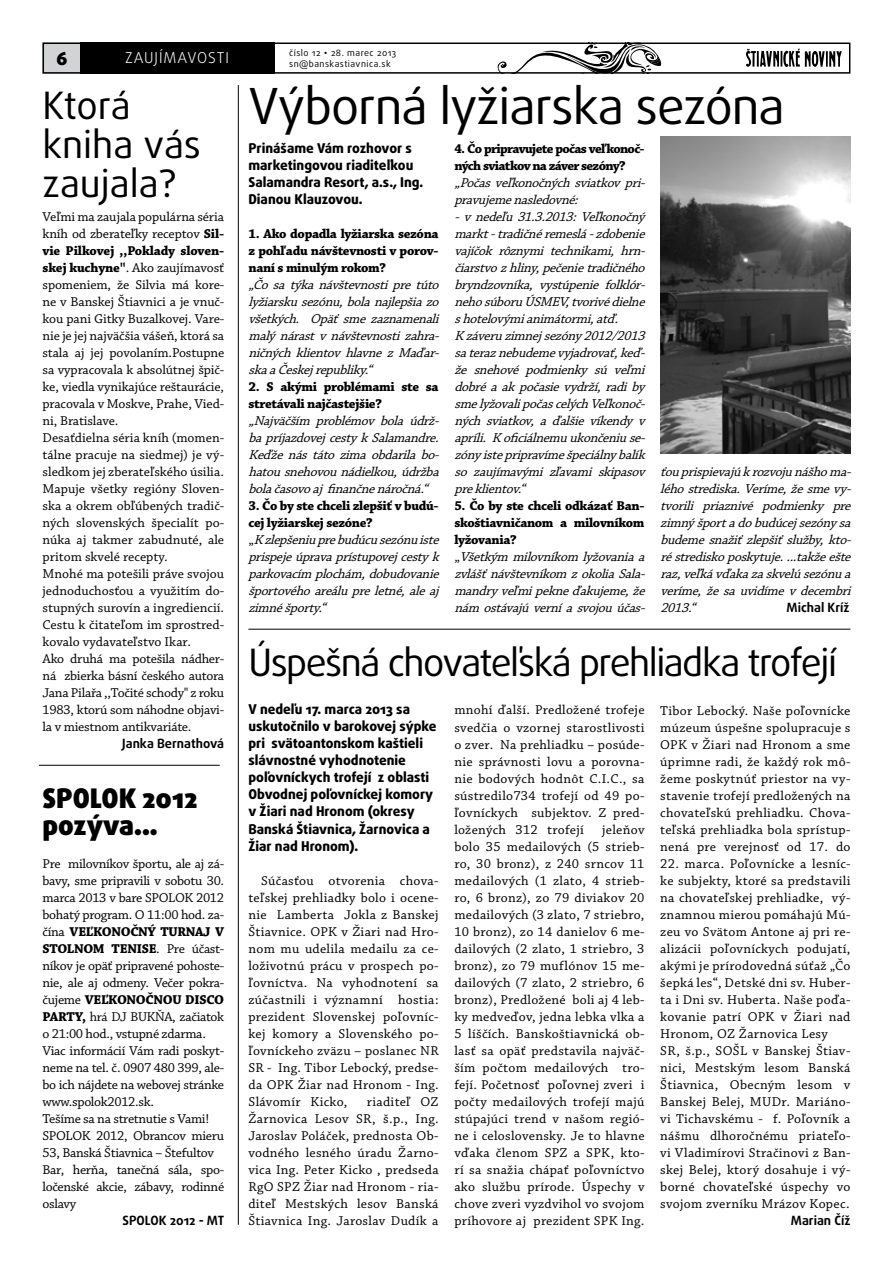
<style>
.page{position:relative;width:893px;height:1263px;background:#fff}
.page>*{position:absolute;margin:0;border:0;box-sizing:border-box;transform-origin:0 0}
.t1{font:49.8px "Daxline Pro";letter-spacing:-.02em;color:#000}
.t2{font:37.8px "Daxline Pro";letter-spacing:-.04em;color:#000}
.t3{font:37.8px/39px "Daxline Pro";color:#000}
.t4{font:900 27px/27px "Daxline Pro";color:#000}
.t5{font:900 18px "Daxline Pro";color:#000}
.t6{font:300 15px "Daxline Pro";letter-spacing:.06em;color:#fff}
.t7{font:13.5px/17px "Chaparral Pro Capt";color:#000;text-align:justify}
.t8{font:italic 13.5px/17px "Chaparral Pro Capt";letter-spacing:-.025em;color:#000;text-align:justify}
.t9{font:13.5px/17px "Chaparral Pro Capt";letter-spacing:.02em;color:#000}
.t10{font:700 13.5px/17px "Chaparral Pro";letter-spacing:-.025em;color:#000}
.t11{font:13.5px/17px "Chaparral Pro Capt";letter-spacing:-.025em;color:#000}
.t12{font:800 13.5px/17px "Daxline Pro";color:#000}
.t13{font:700 13.5px/17px "Chaparral Pro";letter-spacing:-.05em;color:#000}
.t14{font:700 12.75px "Daxline Pro";color:#000}
.t15{font:9px "Daxline Pro";letter-spacing:.05em;color:#000}
.s1{font-family:"Gill Sans MT Pro"}
.s2{font-family:"Chaparral Pro";font-weight:700}
.s3{font-style:normal}
.s4{font-family:"Chaparral Pro Capt";font-weight:400}
.s5{font-weight:400}
</style>
<div class="page">
<div style="left:43px;top:43px;width:46px;height:31px;background:#d1d3d4"></div>
<svg style="left:497px;top:46px;width:165px;height:25px"></svg>
<div style="left:43px;top:43px;width:807px;height:31px;border:2px solid #000"></div>
<div style="left:80px;top:43px;width:194px;height:31px;background:#000"></div>
<svg style="left:746px;top:49px;width:96px;height:18px"></svg>
<hr style="left:39px;top:765px;width:181px;height:1px;background:#000">
<hr style="left:248px;top:629px;width:602px;height:1px;background:#000">
<hr style="left:238px;top:85px;width:1px;height:1140px;background:#000">
<img style="left:660px;top:136px;width:190px;height:317px">
<h3 class="t5" style="left:56px;top:46px;width:12px">6</h3>
<p class="t15" style="left:289px;top:47px;width:109px">číslo 12 <span class="s1">•</span> 28. marec 2013</p>
<p class="t6" style="left:125px;top:48px;width:103px">ZAUJÍMAVOSTI</p>
<p class="t15" style="left:289px;top:58px;width:103px">sn@banskastiavnica.sk</p>
<h2 class="t2" style="left:43px;top:81px;width:90px">Ktorá</h2>
<h1 class="t1" style="left:248px;top:73px;width:538px">Výborná lyžiarska sezóna</h1>
<h2 class="t3" style="left:43px;top:126px;width:160px">kniha vás zaujala?</h2>
<p class="t7" style="left:43px;top:209px;width:183px">Veľmi ma zaujala populárna séria kníh od zberateľky receptov <span class="s2">Sil-</span></p>
<p class="t10" style="left:43px;top:243px;width:183px">vie Pilkovej ,,Poklady sloven-</p>
<p class="t7" style="left:43px;top:260px;width:183px;text-align:left"><span class="s2">skej kuchyne"</span>. Ako zaujímavosť spomeniem, že Silvia má kore&shy;ne v Banskej Štiavnici a je vnuč&shy;kou pani Gitky Buzalkovej. Vare&shy;nie je jej najväčšia vášeň, ktorá sa stala aj jej povolaním.Postupne sa vypracovala k absolútnej špič&shy;ke, viedla vynikajúce reštaurácie, pracovala v Moskve, Prahe, Vied&shy;ni, Bratislave.<br>Desaťdielna séria kníh (momen&shy;tálne pracuje na siedmej) je vý&shy;sledkom jej zberateľského úsilia.<br>Mapuje všetky regióny Sloven&shy;ska a okrem obľúbených tradič&shy;ných slovenských špecialít po&shy;núka aj takmer zabudnuté, ale pritom skvelé recepty.<br>Mnohé ma potešili práve svojou jednoduchosťou a využitím do&shy;stupných surovín a ingrediencií.<br>Cestu k čitateľom im sprostred&shy;kovalo vydavateľstvo Ikar.<br>Ako druhá ma potešila nádher&shy;ná zbierka básní českého autora<br>Jana Pilařa ,,Točité schody" z roku<br>1983, ktorú som náhodne objavi&shy;la v miestnom antikvariáte.</p>
<p class="t14" style="left:122px;top:735px;width:103px">Janka Bernathová</p>
<p class="t13" style="left:454px;top:141px;width:192px">4. Čo pripravujete počas veľkonoč&shy;ných sviatkov na záver sezóny?</p>
<p class="t8" style="left:454px;top:175px;width:196px;text-align:left">„Počasveľkonočnýchsviatkovpri&shy;pravujemenasledovné: -vnedeľu31.3.2013:Veľkonočný markt-tradičnéremeslá-zdobenie vajíčok rôznymi technikami, hrn&shy;čiarstvozhliny,pečenietradičného bryndzovníka, vystúpenie folklór&shy;nehosúboruÚSMEV,tvorivédielne shotelovýmianimátormi,atď.<br>Kzáveruzimnej sezóny2012/2013 sateraznebudemevyjadrovať,keď&shy;že snehové podmienky sú veľmi dobréaakpočasievydrží,radiby smelyžovalipočascelýchVeľkonoč&shy;ných sviatkov, a ďalšie víkendy v apríli. Koficiálnemuukončeniuse&shy;zónyistepripravímešpeciálnybalík so zaujímavými zľavami skipasov preklientov.“</p>
<p class="t10" style="left:454px;top:498px;width:192px;text-align:justify">5. Čo by ste chceli odkázať Ban&shy;skoštiavničanom a milovníkom lyžovania?</p>
<p class="t8" style="left:454px;top:549px;width:196px"><span class="s3">„</span> Všetkým milovníkom lyžovaniaa zvlášťnávštevníkom zokoliaSala&shy;mandryveľmipekneďakujeme,že nám ostávajúverníasvojouúčas-</p>
<p class="t12" style="left:248px;top:140px;width:176px">Prinášame Vám rozhovor s marketingovou riaditeľkou<br>Salamandra Resort, a.s., Ing.<br>Dianou Klauzovou.</p>
<p class="t10" style="left:248px;top:226px;width:192px;text-align:justify">1. Ako dopadla lyžiarska sezóna z pohľadu návštevnosti v porov&shy;naní s minulým rokom?</p>
<p class="t8" style="left:248px;top:277px;width:196px">„Čosa týka návštevnostipretúto lyžiarskusezónu,bolanajlepšiazo všetkých. Opäť sme zaznamenali malýnárastvnávštevnostizahra&shy;ničných klientov hlavne z Maďar&shy;skaaČeskej republiky.“</p>
<p class="t10" style="left:248px;top:379px;width:192px">2. S akými problémami ste sa stretávali najčastejšie?</p>
<p class="t8" style="left:248px;top:413px;width:196px">„Najväčším problémov bola údrž&shy;bapríjazdovej cestykSalamandre.<br>Keďže nás táto zima obdarila bo&shy;hatousnehovounádielkou,údržba bolačasovoaj finančnenáročná.“</p>
<p class="t10" style="left:248px;top:498px;width:192px">3. Čo by ste chceli zlepšiť v budú&shy;cej lyžiarskej sezóne?</p>
<p class="t8" style="left:248px;top:532px;width:196px;text-align:left"><span class="s3">„</span> Kzlepšeniuprebudúcusezónuiste prispejeúpravaprístupovej cestyk parkovacím plochám,dobudovanie športovéhoareálupreletné,aleaj zimnéšporty.“</p>
<p class="t8" style="left:660px;top:464px;width:196px">ťouprispievajúkrozvojunášhoma&shy;léhostrediska.Veríme,žesmevy&shy;tvorili priaznivé podmienky pre zimnýšportadobudúcej sezónysa budemesnažiťzlepšiťslužby,kto&shy;réstrediskoposkytuje....takžeešte raz,veľkávďakazaskvelúsezónua veríme,žesauvidímevdecembri 2013.“</p>
<p class="t14" style="left:787px;top:599px;width:64px">Michal Kríž</p>
<h2 class="t2" style="left:248px;top:637px;width:590px">Úspešná chovateľská prehliadka trofejí</h2>
<p class="t12" style="left:248px;top:701px;width:190px">V nedeľu 17. marca 2013 sa uskutočnilo v barokovej sýpke pri svätoantonskom kaštieli slávnostné vyhodnotenie poľovníckych trofejí z oblasti<br>Obvodnej poľovníckej komory v Žiari nad Hronom (okresy<br>Banská Štiavnica, Žarnovica a<br>Žiar nad Hronom).</p>
<p class="t7" style="left:248px;top:872px;width:192px;text-indent:13px">Súčasťou otvorenia chova&shy;teľskej prehliadky bolo i ocene&shy;nie Lamberta Jokla z Banskej Štiavnice. OPK v Žiari nad Hro&shy;nom mu udelila medailu za ce&shy;loživotnú prácu v prospech po&shy;ľovníctva. Na vyhodnotení sa zúčastnili i významní hostia: prezident Slovenskej poľovníc&shy;kej komory a Slovenského po&shy;ľovníckeho zväzu – poslanec NR SR - Ing. Tibor Lebocký, predse&shy;da OPK Žiar nad Hronom - Ing.<br>Slávomír Kicko,</p>
<p class="t7" style="left:454px;top:702px;width:192px">mnohí ďalší. Predložené trofeje svedčia o vzornej starostlivosti o zver. Na prehliadku – posúde&shy;nie správnosti lovu a porovna&shy;nie bodových hodnôt C.I.C., sa sústredilo734 trofejí od 49 po&shy;ľovníckych subjektov. Z pred&shy;ložených 312 trofejí</p>
<p class="t7" style="left:660px;top:702px;width:192px">Tibor Lebocký. Naše poľovnícke múzeum úspešne spolupracuje s OPK v Žiari nad Hronom a sme úprimne radi, že každý rok mô&shy;žeme poskytnúť priestor na vy&shy;stavenie trofejí predložených na chovateľskú prehliadku. Chova&shy;teľská prehliadka bola sprístup&shy;nená pre verejnosť od 17. do</p>
<p class="t9" style="left:660px;top:855px;width:192px">22. marca. Poľovnícke a lesníc&shy;ke subjekty, ktoré sa predstavili na chovateľskej prehliadke, vý&shy;znamnou mierou pomáhajú Mú&shy;zeu vo Svätom Antone aj pri re&shy;alizácii poľovníckych podujatí, akými je prírodovedná súťaž „Čo šepká les“, Detské dni sv. Huber&shy;ta i Dni sv. Huberta. Naše poďa&shy;kovanie patrí OPK v Žiari nad<br>Hronom, OZ Žarnovica Lesy<br>SR, š.p., SOŠL v Banskej Štiav&shy;nici, Mestským lesom Banská<br>Štiavnica, Obecným lesom v<br>Banskej Belej, MUDr. Mariáno&shy;vi Tichavskému - f. Poľovník a nášmu dlhoročnému priateľo&shy;vi Vladimírovi Stračinovi z Ban&shy;skej Belej, ktorý dosahuje i vý&shy;borné chovateľské úspechy vo svojom zverníku Mrázov Kopec.</p>
<p class="t14" style="left:791px;top:1212px;width:61px">Marian Číž</p>
<h3 class="t4" style="left:43px;top:785px;width:157px">SPOLOK 2012 pozýva...</h3>
<p class="t7" style="left:43px;top:855px;width:183px">Pre milovníkov športu, ale aj zá&shy;bavy, sme pripravili v sobotu 30. marca 2013 v bare SPOLOK 2012 bohatý program. O 11:00 hod. za-</p>
<p class="t10" style="left:43px;top:923px;width:183px"><span class="s4">čína</span> VEĽKONOČNÝ TURNAJ V<br>STOLNOM TENISE<span class="s4">. Pre účast-</span></p>
<p class="t11" style="left:43px;top:957px;width:183px">níkov je opäť pripravené pohoste&shy;nie, ale aj odmeny. Večer pokra-</p>
<p class="t10" style="left:43px;top:991px;width:183px"><span class="s4">čujeme</span> VEĽKONOČNOU DISCO<br>PARTY, <span class="s5">hrá DJ BUKŇA</span><span class="s4">, začiatok</span></p>
<p class="t11" style="left:43px;top:1025px;width:183px">o 21:00 hod., vstupné zdarma.<br>Viac informácií Vám radi poskyt&shy;neme na tel. č. 0907 480 399, ale&shy;bo ich nájdete na webovej stránke www.spolok2012.sk.<br>Tešíme sa na stretnutie s Vami!<br>SPOLOK 2012, Obrancov mieru<br>53, Banská Štiavnica – Štefultov<br>Bar, herňa, tanečná sála, spo&shy;ločenské akcie, zábavy, rodinné oslavy</p>
<p class="t14" style="left:123px;top:1212px;width:103px">SPOLOK 2012 - MT</p>
<p class="t7" style="left:454px;top:821px;width:192px;text-indent:148px">jeleňov bolo 35 medailových (5 strieb&shy;ro, 30 bronz), z 240 srncov 11 medailových (1 zlato, 4 strieb&shy;ro, 6 bronz), zo 79 diviakov 20 medailových (3 zlato, 7 striebro, 10 bronz), zo 14 danielov 6 me&shy;dailových (2 zlato, 1 striebro, 3 bronz), zo 79 muflónov 15 me&shy;dailových (7 zlato, 2 striebro, 6 bronz), Predložené boli aj 4 leb&shy;ky medveďov, jedna lebka vlka a 5 líščích. Banskoštiavnická ob&shy;lasť sa opäť predstavila najväč&shy;ším počtom medailových tro&shy;fejí. Početnosť poľovnej zveri i počty medailových trofejí majú stúpajúci trend v našom regió&shy;ne i celoslovensky. Je to hlavne vďaka členom SPZ a SPK, kto&shy;rí sa snažia chápať poľovníctvo ako službu prírode. Úspechy v chove zveri vyzdvihol vo svojom príhovore aj prezident SPK Ing.</p>
<p class="t7" style="left:248px;top:1093px;width:192px;text-indent:118px">riaditeľ OZ Žarnovica Lesov SR, š.p., Ing.<br>Jaroslav Poláček, prednosta Ob&shy;vodného lesného úradu Žarno&shy;vica Ing. Peter Kicko , predseda RgO SPZ Žiar nad Hronom - ria&shy;diteľ Mestských lesov Banská Štiavnica Ing. Jaroslav Dudík a</p>
</div>
